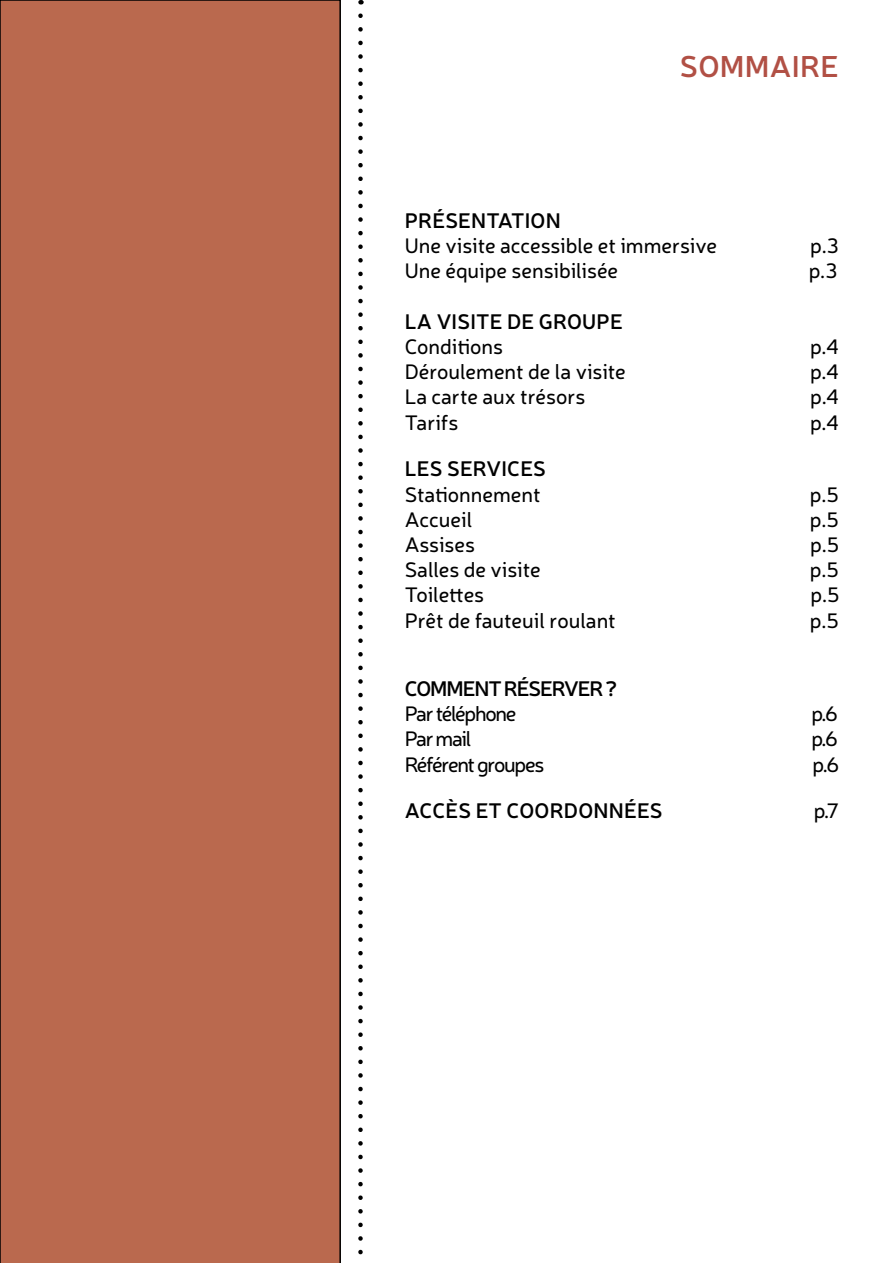
<style>
.page{position:relative;width:893px;height:1263px;background:#fff}
.page>*{position:absolute;margin:0;border:0;box-sizing:border-box;transform-origin:0 0}
.t1{font:600 30px "Neris";letter-spacing:.01em;color:#b15045}
.t2{font:21px "Neris";color:#000}
.t3{font:600 21px "Neris";letter-spacing:.01em;color:#000}
</style>
<div class="page">
<div style="left:0;top:0;width:341px;height:1263px;background:#ba694e"></div>
<svg style="left:358px;top:16px;width:5px;height:1239px"></svg>
<h1 class="t1" style="left:680px;top:45px;width:160px">SOMMAIRE</h1>
<p class="t3" style="left:405px;top:206px;width:157px">PRÉSENTATION</p>
<p class="t2" style="left:405px;top:232px;width:314px">Une visite accessible et immersive</p>
<p class="t2" style="left:810px;top:232px;width:30px">p.3</p>
<p class="t2" style="left:405px;top:257px;width:215px">Une équipe sensibilisée</p>
<p class="t2" style="left:809px;top:257px;width:30px">p.3</p>
<p class="t3" style="left:405px;top:307px;width:205px">LA VISITE DE GROUPE</p>
<p class="t2" style="left:405px;top:333px;width:100px">Conditions</p>
<p class="t2" style="left:810px;top:333px;width:30px">p.4</p>
<p class="t2" style="left:405px;top:358px;width:223px">Déroulement de la visite</p>
<p class="t2" style="left:810px;top:358px;width:30px">p.4</p>
<p class="t2" style="left:405px;top:383px;width:182px">La carte aux trésors</p>
<p class="t2" style="left:810px;top:383px;width:30px">p.4</p>
<p class="t2" style="left:405px;top:408px;width:55px">Tarifs</p>
<p class="t2" style="left:810px;top:408px;width:30px">p.4</p>
<p class="t3" style="left:405px;top:454px;width:13px">LES</p>
<p class="t3" style="left:447px;top:454px;width:14px">SER</p>
<p class="t3" style="left:486px;top:454px;width:47px">VICES</p>
<p class="t2" style="left:405px;top:480px;width:138px">Stationnement</p>
<p class="t2" style="left:810px;top:480px;width:31px">p.5</p>
<p class="t2" style="left:405px;top:505px;width:69px">Accueil</p>
<p class="t2" style="left:810px;top:505px;width:31px">p.5</p>
<p class="t2" style="left:405px;top:531px;width:72px">Assises</p>
<p class="t2" style="left:810px;top:531px;width:31px">p.5</p>
<p class="t2" style="left:405px;top:556px;width:138px">Salles de visite</p>
<p class="t2" style="left:810px;top:556px;width:31px">p.5</p>
<p class="t2" style="left:405px;top:581px;width:81px">Toilettes</p>
<p class="t2" style="left:811px;top:581px;width:31px">p.5</p>
<p class="t2" style="left:405px;top:606px;width:213px">Prêt de fauteuil roulant</p>
<p class="t2" style="left:810px;top:606px;width:31px">p.5</p>
<p class="t3" style="left:405px;top:674px;width:15px">COMME</p>
<p class="t3" style="left:474px;top:674px;width:144px">NT RÉSERVER ?</p>
<p class="t2" style="left:405px;top:700px;width:113px">Par téléphone</p>
<p class="t2" style="left:811px;top:700px;width:28px">p.6</p>
<p class="t2" style="left:405px;top:725px;width:68px">Par mail</p>
<p class="t2" style="left:811px;top:725px;width:28px">p.6</p>
<p class="t2" style="left:405px;top:750px;width:141px">Référent groupes</p>
<p class="t2" style="left:813px;top:750px;width:28px">p.6</p>
<p class="t3" style="left:405px;top:796px;width:130px">ACCÈS ET COOR</p>
<p class="t3" style="left:564px;top:796px;width:86px">DONNÉES</p>
<p class="t2" style="left:814px;top:797px;width:27px">p.7</p>
</div>
